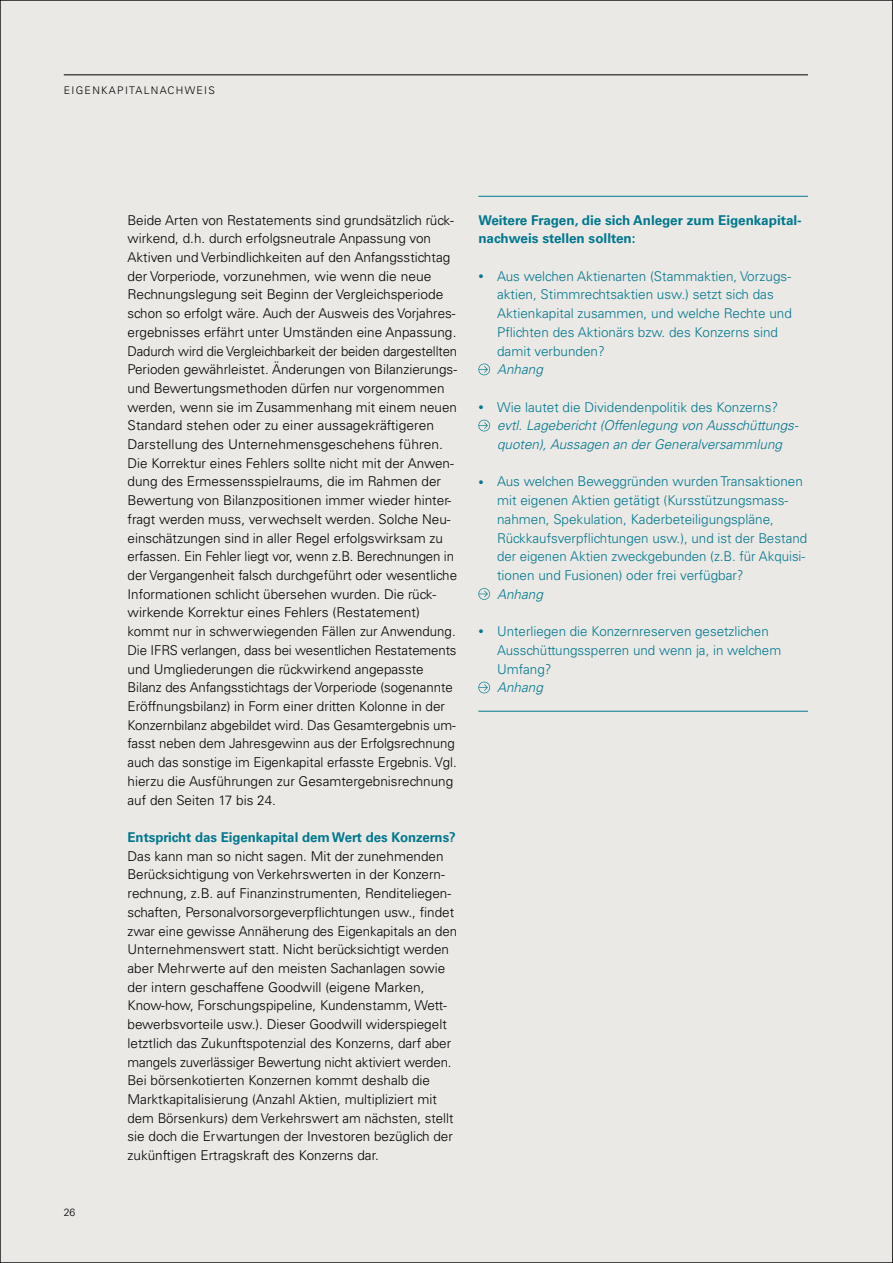
<style>
.page{position:relative;width:893px;height:1263px;background:#ebe9e5}
.page>*{position:absolute;margin:0;border:0;box-sizing:border-box;transform-origin:0 0}
.t1{font:300 13.5px/18.8px "Univers LT Std";color:#000}
.t2{font:300 13.5px/18.8px "Univers LT Std";color:#00778e}
.t3{font:italic 300 13.5px/18.8px "Univers LT Std";color:#00778e}
.t4{font:700 13.5px/18.8px "Univers LT Std";color:#00778e}
.t5{font:300 10.5px "Univers LT Std";letter-spacing:.125em;color:#000}
.s1{font-size:10.5px}
.s2{font-style:normal;font-size:10.5px}
.s3{font-style:normal}
</style>
<div class="page">
<hr style="left:64px;top:75px;width:744px;height:1px;background:#000">
<hr style="left:478px;top:196px;width:330px;height:1px;background:#00778e">
<hr style="left:478px;top:711px;width:330px;height:1px;background:#00778e">
<svg style="left:478px;top:364px;width:12px;height:11px"></svg>
<svg style="left:478px;top:420px;width:12px;height:11px"></svg>
<svg style="left:478px;top:588px;width:12px;height:12px"></svg>
<svg style="left:478px;top:682px;width:12px;height:11px"></svg>
<p class="t5" style="left:64px;top:83px;width:153px">EIGENKAPITALNACHWEIS</p>
<p class="t5" style="left:64px;top:1206px;width:13px">26</p>
<p class="t1" style="left:128px;top:210px;width:331px">Beide Arten von Restatements sind grundsätzlich rück&shy;wirkend, d.h. durch erfolgsneutrale Anpassung von Aktiven und Verbindlichkeiten auf den Anfangsstichtag der Vorperiode, vorzunehmen, wie wenn die neue Rechnungslegung seit Beginn der Vergleichsperiode schon so erfolgt wäre. Auch der Ausweis des Vorjahres&shy;ergebnisses erfährt unter Umständen eine Anpassung.<br>Dadurch wird die Vergleichbarkeit der beiden dargestellten Perioden gewährleistet. Änderungen von Bilanzierungs&shy;und Bewertungsmethoden dürfen nur vorgenommen werden, wenn sie im Zusammenhang mit einem neuen Standard stehen oder zu einer aussagekräftigeren Darstellung des Unternehmensgeschehens führen.<br>Die Korrektur eines Fehlers sollte nicht mit der Anwen&shy;dung des Ermessensspielraums, die im Rahmen der Bewertung von Bilanzpositionen immer wieder hinter&shy;fragt werden muss, verwechselt werden. Solche Neu&shy;einschätzungen sind in aller Regel erfolgswirksam zu erfassen. Ein Fehler liegt vor, wenn z.B. Berechnungen in der Vergangenheit falsch durchgeführt oder wesentliche Informationen schlicht übersehen wurden. Die rück&shy;wirkende Korrektur eines Fehlers (Restatement) kommt nur in schwerwiegenden Fällen zur Anwendung.<br>Die IFRS verlangen, dass bei wesentlichen Restatements und Umgliederungen die rückwirkend angepasste Bilanz des Anfangsstichtags der Vorperiode (sogenannte Eröffnungsbilanz) in Form einer dritten Kolonne in der Konzernbilanz abgebildet wird. Das Gesamtergebnis um&shy;fasst neben dem Jahresgewinn aus der Erfolgsrechnung auch das sonstige im Eigenkapital erfasste Ergebnis. Vgl. hierzu die Ausführungen zur Gesamtergebnisrechnung auf den Seiten 17 bis 24.</p>
<p class="t4" style="left:128px;top:828px;width:330px">Entspricht das Eigenkapital dem Wert des Konzerns?</p>
<p class="t1" style="left:128px;top:846px;width:331px">Das kann man so nicht sagen. Mit der zunehmenden Berücksichtigung von Verkehrswerten in der Konzern&shy;rechnung, z.B. auf Finanzinstrumenten, Renditeliegen&shy;schaften, Personalvorsorgeverpflichtungen usw., findet zwar eine gewisse Annäherung des Eigenkapitals an den Unternehmenswert statt. Nicht berücksichtigt werden aber Mehrwerte auf den meisten Sachanlagen sowie der intern geschaffene Goodwill (eigene Marken, Know-how, Forschungspipeline, Kundenstamm, Wett&shy;bewerbsvorteile usw.). Dieser Goodwill widerspiegelt letztlich das Zukunftspotenzial des Konzerns, darf aber mangels zuverlässiger Bewertung nicht aktiviert werden.<br>Bei börsenkotierten Konzernen kommt deshalb die Marktkapitalisierung (Anzahl Aktien, multipliziert mit dem Börsenkurs) dem Verkehrswert am nächsten, stellt sie doch die Erwartungen der Investoren bezüglich der zukünftigen Ertragskraft des Konzerns dar.</p>
<p class="t4" style="left:478px;top:210px;width:325px">Weitere Fragen, die sich Anleger zum Eigenkapital&shy;nachweis stellen sollten:</p>
<p class="t2" style="left:497px;top:266px;width:296px;text-indent:-19px"><span class="s1">•</span> Aus welchen Aktienarten (Stammaktien, Vorzugs&shy;aktien, Stimmrechtsaktien usw.) setzt sich das Aktienkapital zusammen, und welche Rechte und Pflichten des Aktionärs bzw. des Konzerns sind damit verbunden?</p>
<p class="t3" style="left:497px;top:360px;width:47px">Anhang</p>
<p class="t3" style="left:497px;top:398px;width:303px;text-indent:-19px"><span class="s2">•</span> <span class="s3">Wie lautet die Dividendenpolitik des Konzerns? </span>evtl. Lagebericht (Offenlegung von Ausschüttungs&shy;quoten), Aussagen an der Generalversammlung</p>
<p class="t2" style="left:497px;top:472px;width:312px;text-indent:-19px"><span class="s1">•</span> Aus welchen Beweggründen wurden Transaktionen mit eigenen Aktien getätigt (Kursstützungsmass&shy;nahmen, Spekulation, Kaderbeteiligungspläne, Rückkaufsverpflichtungen usw.), und ist der Bestand der eigenen Aktien zweckgebunden (z.B. für Akquisi&shy;tionen und Fusionen) oder frei verfügbar?</p>
<p class="t3" style="left:497px;top:585px;width:47px">Anhang</p>
<p class="t2" style="left:497px;top:622px;width:286px;text-indent:-19px"><span class="s1">•</span> Unterliegen die Konzernreserven gesetzlichen<br>Ausschüttungssperren und wenn ja, in welchem<br>Umfang?</p>
<p class="t3" style="left:497px;top:678px;width:47px">Anhang</p>
</div>
